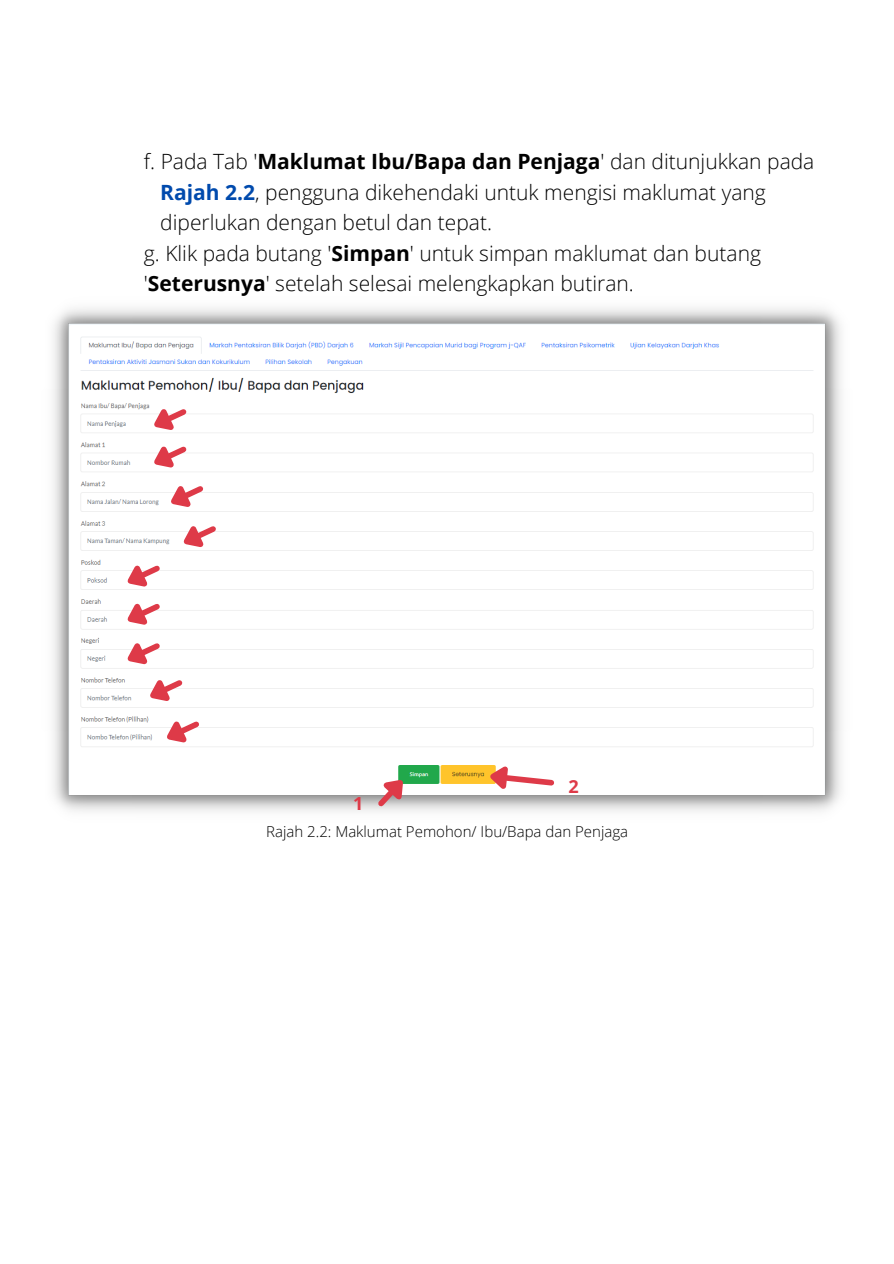
<style>
.page{position:relative;width:894px;height:1264px;background:#fff}
.page>*{position:absolute;margin:0;border:0;box-sizing:border-box;transform-origin:0 0}
.t1{font:300 21px/30.5px "Open Sans";color:#010101}
.t2{font:700 18px "Open Sans";color:#de3a48}
.t3{font:300 15px "Open Sans";color:#000}
.s1{font-weight:700}
.s2{font-weight:700;color:#004aad}
</style>
<div class="page">
<img style="left:53px;top:308px;width:789px;height:504px">
<svg style="left:113px;top:398px;width:107px;height:357px"></svg>
<svg style="left:373px;top:764px;width:48px;height:47px"></svg>
<svg style="left:482px;top:756px;width:75px;height:38px"></svg>
<p class="t1" style="left:144px;top:146px;width:671px">f. Pada Tab '<span class="s1">Maklumat Ibu/Bapa dan Penjaga</span>' dan ditunjukkan pada</p>
<p class="t1" style="left:160px;top:176px;width:607px"><span class="s2">Rajah 2.2</span>, pengguna dikehendaki untuk mengisi maklumat yang</p>
<p class="t1" style="left:160px;top:207px;width:333px">diperlukan dengan betul dan tepat.</p>
<p class="t1" style="left:144px;top:237px;width:618px">g. Klik pada butang '<span class="s1">Simpan</span>' untuk simpan maklumat dan butang '<span class="s1">Seterusnya</span>' setelah selesai melengkapkan butiran.</p>
<p class="t2" style="left:353px;top:791px;width:12px">1</p>
<p class="t2" style="left:568px;top:773px;width:12px">2</p>
<p class="t3" style="left:266px;top:820px;width:363px">Rajah 2.2: Maklumat Pemohon/ Ibu/Bapa dan Penjaga</p>
</div>
